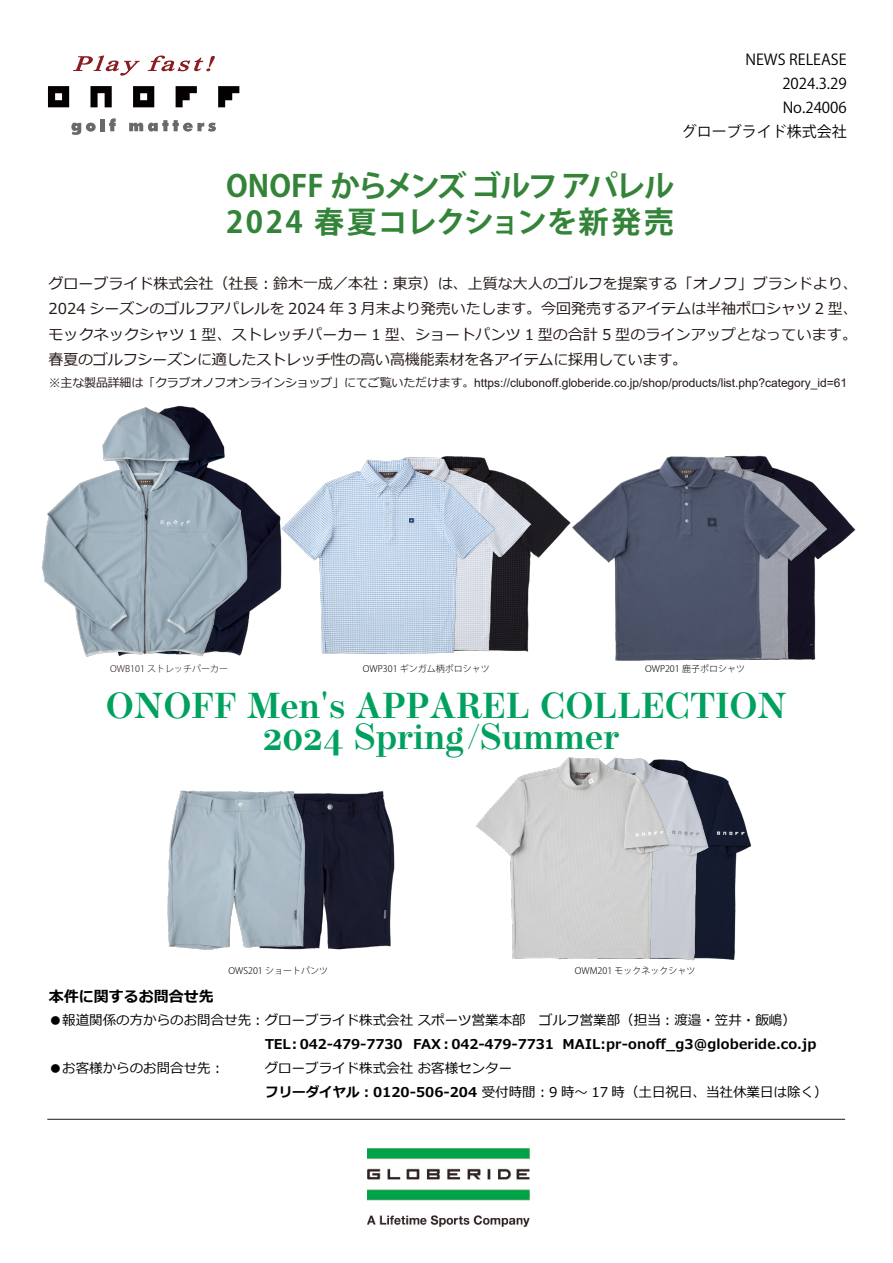
<style>
.page{position:relative;width:893px;height:1263px;background:#fff}
.page>*{position:absolute;margin:0;border:0;box-sizing:border-box;transform-origin:0 0}
.t1{font:600 36px/31.5px "Operetta 8";color:#00a15e;text-align:center}
.t2{font:700 30px/36px "Koz Go Pr 6 N";letter-spacing:-.03em;color:#338439}
.t3{font:15px/25.5px "Meiryo";letter-spacing:-.01em;color:#231815;text-align:justify}
.t4{font:15px/24px "Koz Go Pr 6 N";color:#000;text-align:right}
.t5{font:700 15px "Meiryo";color:#000}
.t6{font:13.5px/24px "Meiryo";color:#000}
.t7{font:700 13.5px "Meiryo";color:#000}
.t8{font:12px "Arial";letter-spacing:-.005em;color:#231815}
.t9{font:300 9px "Koz Go Pr 6 N";color:#000}
.t10{font:300 9px "Koz Go Pr 6 N";color:#231815}
.s1{font-family:"Meiryo"}
.s2{font-size:39px}
.s3{font-weight:700}
</style>
<div class="page">
<svg style="left:176px;top:86px;width:21px;height:21px"></svg>
<svg style="left:218px;top:86px;width:21px;height:21px"></svg>
<svg style="left:90px;top:86px;width:22px;height:21px"></svg>
<svg style="left:133px;top:86px;width:21px;height:21px"></svg>
<svg style="left:48px;top:86px;width:21px;height:21px"></svg>
<svg style="left:71px;top:123px;width:25px;height:12px"></svg>
<div style="left:100px;top:119px;width:5px;height:12px;background:#676a6a"></div>
<svg style="left:109px;top:118px;width:7px;height:13px"></svg>
<svg style="left:129px;top:120px;width:87px;height:12px"></svg>
<svg style="left:73px;top:56px;width:67px;height:20px"></svg>
<svg style="left:148px;top:56px;width:67px;height:16px"></svg>
<img style="left:367px;top:1149px;width:162px;height:77px">
<hr style="left:47px;top:1119px;width:798px;height:1px;background:#221714">
<img style="left:331px;top:791px;width:64px;height:159px">
<img style="left:167px;top:790px;width:164px;height:160px">
<img style="left:41px;top:405px;width:230px;height:252px">
<img style="left:540px;top:494px;width:25px;height:62px">
<img style="left:506px;top:474px;width:34px;height:178px">
<img style="left:271px;top:456px;width:235px;height:198px">
<img style="left:839px;top:511px;width:17px;height:33px">
<img style="left:810px;top:481px;width:29px;height:179px">
<img style="left:565px;top:455px;width:245px;height:206px">
<img style="left:739px;top:807px;width:13px;height:45px">
<img style="left:512px;top:759px;width:227px;height:202px">
<img style="left:476px;top:757px;width:193px;height:201px">
<p class="t4" style="left:682px;top:48px;width:166px">NEWS RELEASE<br>2024.3.29<br>No.24006<br>グローブライド株式会社</p>
<h2 class="t2" style="left:226px;top:169px;width:450px">ONOFF からメンズ ゴルフ アパレル<br>2024 春夏コレクションを新発売</h2>
<p class="t3" style="left:49px;top:271px;width:811px">グローブライド株式会社（社長︓鈴木一成／本社︓東京）は、上質な大人のゴルフを提案する「オノフ」ブランドより、2024 シーズンのゴルフアパレルを 2024 年 3 月末より発売いたします。今回発売するアイテムは半袖ポロシャツ 2 型、モックネックシャツ 1 型、ストレッチパーカー 1 型、ショートパンツ 1 型の合計 5 型のラインアップとなっています。春夏のゴルフシーズンに適したストレッチ性の高い高機能素材を各アイテムに採用しています。</p>
<p class="t8" style="left:49px;top:375px;width:800px"><span class="s1">※主な製品詳細は「クラブオノフオンラインショップ」にてご覧いただけます。</span>https://clubonoff.globeride.co.jp/shop/products/list.php?category_id=61</p>
<p class="t10" style="left:110px;top:663px;width:119px">OWB101 ストレッチパーカー</p>
<p class="t9" style="left:363px;top:664px;width:128px">OWP301 ギンガム柄ポロシャツ</p>
<p class="t9" style="left:645px;top:664px;width:101px">OWP201 鹿子ポロシャツ</p>
<h1 class="t1" style="left:106px;top:689px;width:682px">ONOFF Men's APPAREL COLLECTION<br><span class="s2">2024</span> Spring/Summer</h1>
<p class="t9" style="left:229px;top:966px;width:101px">OWS201 ショートパンツ</p>
<p class="t9" style="left:575px;top:966px;width:122px">OWM201 モックネックシャツ</p>
<p class="t5" style="left:49px;top:986px;width:166px">本件に関するお問合せ先</p>
<p class="t6" style="left:49px;top:1008px;width:749px">●報道関係の方からのお問合せ先︓ グローブライド株式会社 スポーツ営業本部　ゴルフ営業部（担当︓渡邉・笠井・飯嶋）</p>
<p class="t7" style="left:265px;top:1034px;width:553px">TEL︓042-479-7730 FAX︓042-479-7731 MAIL:pr-onoff_g3@globeride.co.jp</p>
<p class="t6" style="left:49px;top:1056px;width:177px">●お客様からのお問合せ先︓</p>
<p class="t6" style="left:265px;top:1056px;width:564px">グローブライド株式会社 お客様センター<br><span class="s3">フリーダイヤル︓0120-506-204</span> 受付時間︓9 時～ 17 時（土日祝日、当社休業日は除く）</p>
</div>
